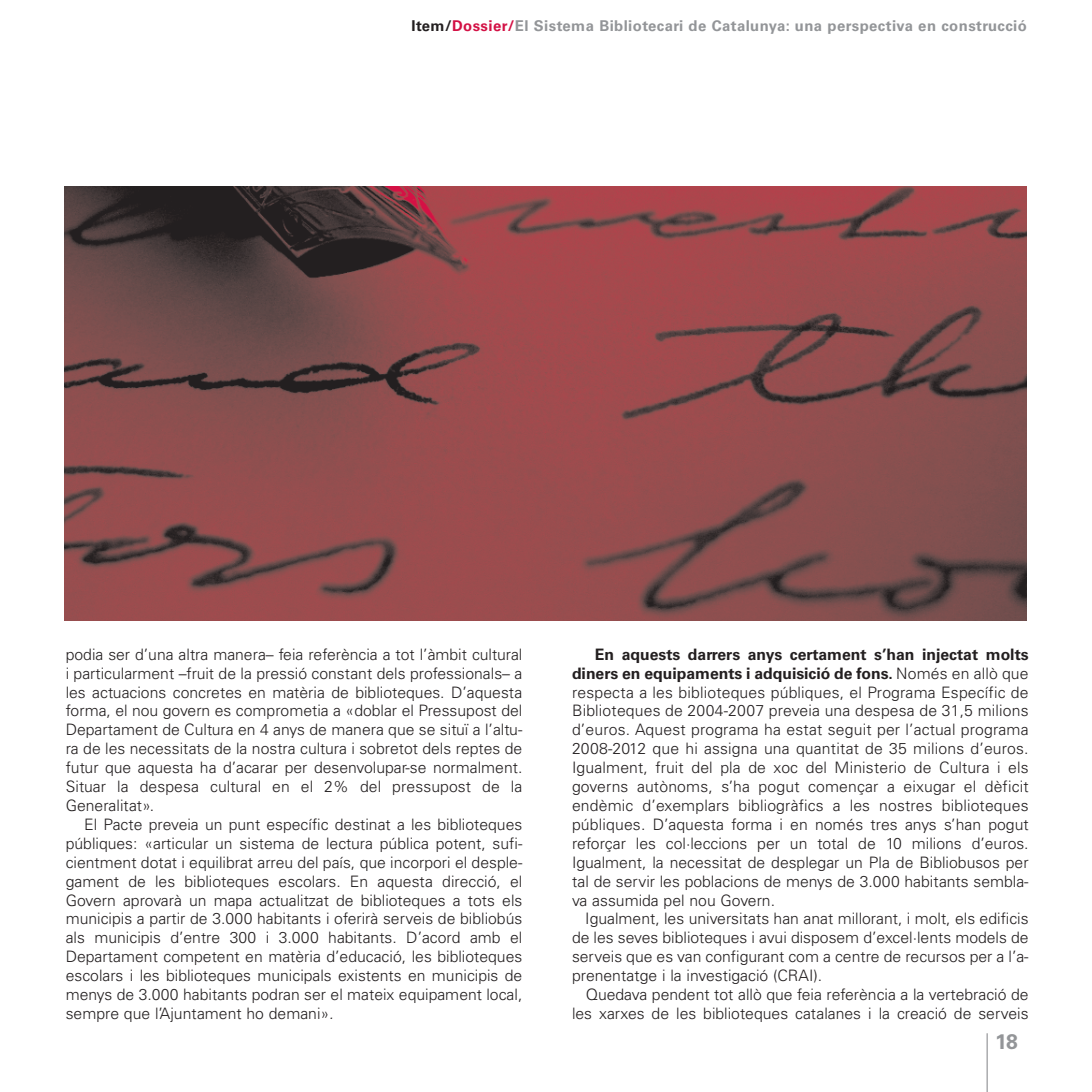
<style>
.page{position:relative;width:1092px;height:1092px;background:#fff}
.page>*{position:absolute;margin:0;border:0;box-sizing:border-box;transform-origin:0 0}
.t1{font:700 21px "Univers";color:#939598}
.t2{font:300 15.75px/18.9px "Univers";color:#231f20;text-align:justify}
.t3{font:700 14.88px "Univers";letter-spacing:.03em;color:#939598}
.s1{color:#231f20}
.s2{color:#d31145}
.s3{font-style:italic}
.s4{font-weight:700}
</style>
<div class="page">
<img style="left:65px;top:186px;width:961px;height:434px">
<hr style="left:986px;top:1033px;width:1px;height:58px;background:#808285">
<p class="t3" style="left:411px;top:20px;width:617px"><span class="s1">Item/</span><span class="s2">Dossier/</span>El Sistema Bibliotecari de Catalunya: una perspectiva en construcció</p>
<p class="t2" style="left:66px;top:646px;width:458px">podia ser d’una altra manera– feia referència a tot l’àmbit cultural i particularment –fruit de la pressió constant dels professionals– a les actuacions concretes en matèria de biblioteques. D’aquesta forma, el nou govern es comprometia a «doblar el Pressupost del Departament de Cultura en 4 anys de manera que se situï a l’altu&shy;ra de les necessitats de la nostra cultura i sobretot dels reptes de futur que aquesta ha d’acarar per desenvolupar-se normalment.<br>Situar la despesa cultural en el 2% del pressupost de la Generalitat».</p>
<p class="t2" style="left:66px;top:816px;width:458px;text-indent:19px">El Pacte preveia un punt específic destinat a les biblioteques públiques: «articular un sistema de lectura pública potent, sufi&shy;cientment dotat i equilibrat arreu del país, que incorpori el desple&shy;gament de les biblioteques escolars. En aquesta direcció, el Govern aprovarà un mapa actualitzat de biblioteques a tots els municipis a partir de 3.000 habitants i oferirà serveis de bibliobús als municipis d’entre 300 i 3.000 habitants. D’acord amb el Departament competent en matèria d’educació, les biblioteques escolars i les biblioteques municipals existents en municipis de menys de 3.000 habitants podran ser el mateix equipament local, sempre que l’Ajuntament ho demani»<span class="s3">.</span></p>
<p class="t2" style="left:572px;top:646px;width:458px;text-indent:23px"><span class="s4">En aquests darrers anys certament s’han injectat molts diners en equipaments i adquisició de fons.</span> Només en allò que respecta a les biblioteques públiques, el Programa Específic de Biblioteques de 2004-2007 preveia una despesa de 31,5 milions d’euros. Aquest programa ha estat seguit per l’actual programa 2008-2012 que hi assigna una quantitat de 35 milions d’euros.<br>Igualment, fruit del pla de xoc del Ministerio de Cultura i els governs autònoms, s’ha pogut començar a eixugar el dèficit endèmic d’exemplars bibliogràfics a les nostres biblioteques públiques. D’aquesta forma i en només tres anys s’han pogut reforçar les col·leccions per un total de 10 milions d’euros.<br>Igualment, la necessitat de desplegar un Pla de Bibliobusos per tal de servir les poblacions de menys de 3.000 habitants sembla&shy;va assumida pel nou Govern.</p>
<p class="t2" style="left:572px;top:910px;width:458px;text-indent:13px">Igualment, les universitats han anat millorant, i molt, els edificis de les seves biblioteques i avui disposem d’excel·lents models de serveis que es van configurant com a centre de recursos per a l’a&shy;prenentatge i la investigació (CRAI).</p>
<p class="t2" style="left:572px;top:986px;width:458px;text-align:right">Quedava pendent tot allò que feia referència a la vertebració de les xarxes de les biblioteques catalanes i la creació de serveis</p>
<h1 class="t1" style="left:994px;top:1033px;width:24px">18</h1>
</div>
